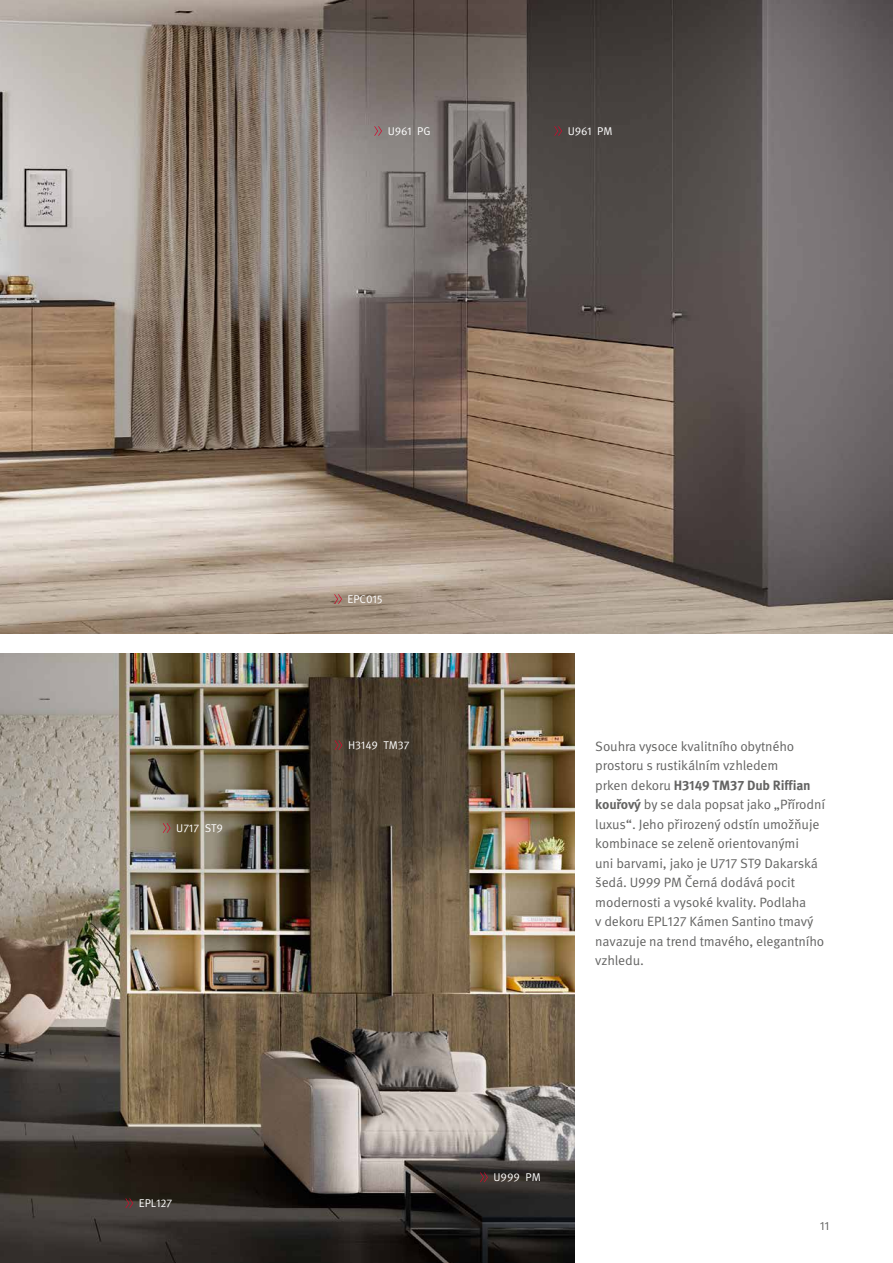
<style>
.page{position:relative;width:893px;height:1263px;background:#fff}
.page>*{position:absolute;margin:0;border:0;box-sizing:border-box;transform-origin:0 0}
.t1{font:13.5px/19.5px "Meta Pro";letter-spacing:-.01em;color:#636362}
.t2{font:12px "Meta Pro";color:#636362}
.t3{font:11.25px "Meta Pro";color:#fff}
.s1{font-weight:700}
</style>
<div class="page">
<img style="left:0;top:653px;width:574px;height:610px">
<img style="left:0;top:0;width:893px;height:634px">
<svg style="left:374px;top:126px;width:8px;height:10px"></svg>
<svg style="left:554px;top:126px;width:8px;height:10px"></svg>
<svg style="left:334px;top:594px;width:8px;height:10px"></svg>
<svg style="left:480px;top:1172px;width:8px;height:10px"></svg>
<svg style="left:163px;top:823px;width:8px;height:10px"></svg>
<svg style="left:335px;top:740px;width:7px;height:10px"></svg>
<svg style="left:125px;top:1198px;width:8px;height:10px"></svg>
<p class="t3" style="left:388px;top:124px;width:44px">U961 PG</p>
<p class="t3" style="left:568px;top:124px;width:46px">U961 PM</p>
<p class="t3" style="left:176px;top:821px;width:48px">U717 ST9</p>
<p class="t3" style="left:139px;top:1196px;width:35px">EPL127</p>
<p class="t3" style="left:348px;top:592px;width:36px">EPC015</p>
<p class="t3" style="left:348px;top:738px;width:63px">H3149 TM37</p>
<p class="t1" style="left:595px;top:736px;width:231px">Souhra vysoce kvalitního obytného prostoru s rustikálním vzhledem<br>prken dekoru <span class="s1">H3149 TM37 Dub Riffian kouřový</span> by se dala popsat jako „Přírodní luxus“. Jeho přirozený odstín umožňuje kombinace se zeleně orientovanými<br>uni barvami, jako je U717 ST9 Dakarská šedá. U999 PM Černá dodává pocit modernosti a vysoké kvality. Podlaha<br>v dekoru EPL127 Kámen Santino tmavý navazuje na trend tmavého, elegantního vzhledu.</p>
<p class="t3" style="left:493px;top:1170px;width:49px">U999 PM</p>
<p class="t2" style="left:820px;top:1218px;width:11px">11</p>
</div>
